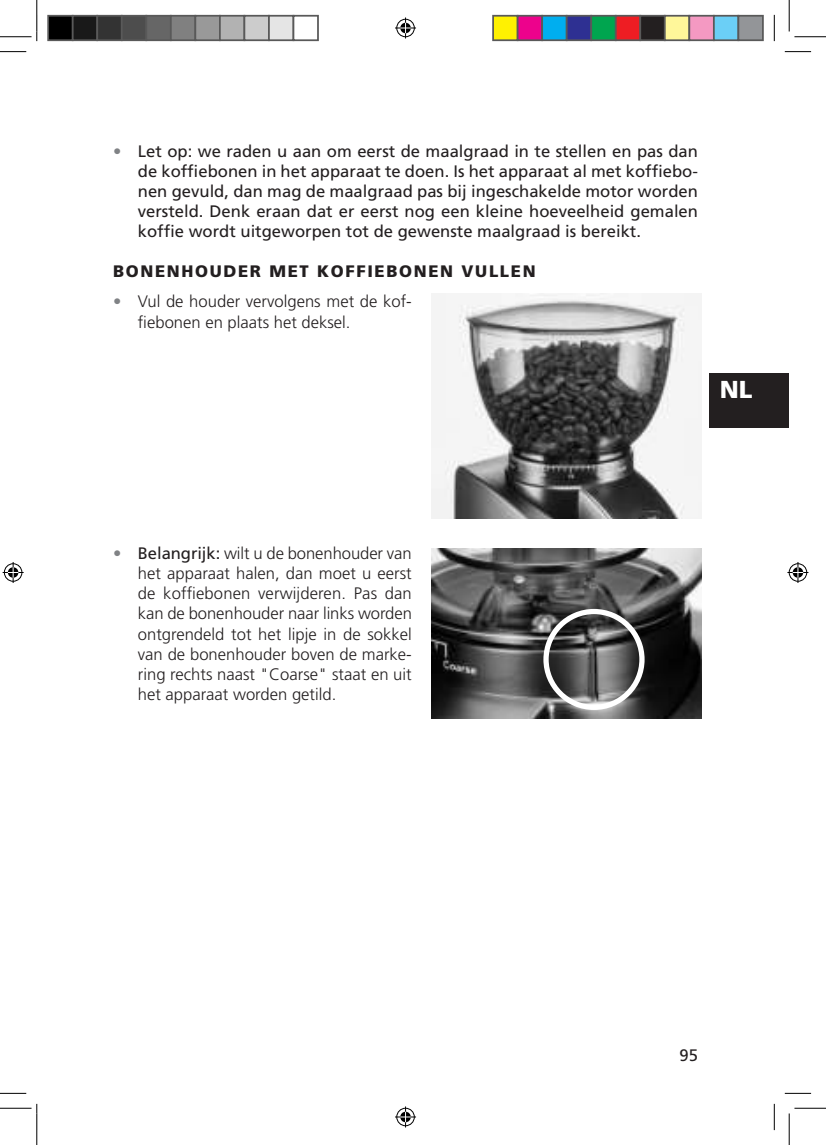
<style>
.page{position:relative;width:826px;height:1145px;background:#fff}
.page>*{position:absolute;margin:0;border:0;box-sizing:border-box;transform-origin:0 0}
.t1{font:900 24.5px "Frutiger";color:#fff}
.t2{font:300 16.62px/20.1px "Frutiger";color:#231f20}
.t3{font:16.62px/20.1px "Frutiger";color:#231f20;text-align:justify}
.t4{font:900 16.62px "Frutiger";letter-spacing:.1em;color:#231f20}
.s1{color:#808285}
.s2{font-weight:400;color:#808285}
.s3{font-weight:400}
</style>
<div class="page">
<div style="left:709px;top:373px;width:79px;height:55px;background:#231f20"></div>
<img style="left:431px;top:293px;width:270px;height:225px">
<img style="left:431px;top:548px;width:270px;height:170px">
<div style="left:543px;top:609px;width:101px;height:101px;border:5px solid #fff;border-radius:50%"></div>
<svg style="left:0;top:51px;width:26px;height:1px"></svg>
<svg style="left:784px;top:51px;width:26px;height:1px"></svg>
<svg style="left:0;top:1093px;width:26px;height:1px"></svg>
<svg style="left:784px;top:1093px;width:26px;height:1px"></svg>
<svg style="left:773px;top:15px;width:1px;height:26px"></svg>
<svg style="left:773px;top:1104px;width:1px;height:26px"></svg>
<hr style="left:0;top:36px;width:32px;height:1px;background:#000">
<hr style="left:794px;top:36px;width:31px;height:1px;background:#000">
<hr style="left:0;top:1108px;width:32px;height:1px;background:#000">
<hr style="left:794px;top:1108px;width:31px;height:1px;background:#000">
<hr style="left:36px;top:0;width:1px;height:31px;background:#000">
<hr style="left:36px;top:1113px;width:1px;height:32px;background:#000">
<hr style="left:788px;top:0;width:1px;height:31px;background:#000">
<hr style="left:788px;top:1113px;width:1px;height:32px;background:#000">
<svg style="left:395px;top:17px;width:21px;height:21px"></svg>
<svg style="left:395px;top:1106px;width:21px;height:21px"></svg>
<svg style="left:3px;top:562px;width:21px;height:21px"></svg>
<svg style="left:787px;top:562px;width:21px;height:21px"></svg>
<div style="left:48px;top:16px;width:25px;height:24px;background:#000"></div>
<div style="left:47px;top:15px;width:27px;height:26px;border:2px solid #595959"></div>
<div style="left:73px;top:16px;width:24px;height:24px;background:#191919"></div>
<div style="left:72px;top:15px;width:26px;height:26px;border:2px solid #595959"></div>
<div style="left:97px;top:16px;width:25px;height:24px;background:#333"></div>
<div style="left:96px;top:15px;width:26px;height:26px;border:2px solid #595959"></div>
<div style="left:122px;top:16px;width:24px;height:24px;background:#4d4d4d"></div>
<div style="left:121px;top:15px;width:26px;height:26px;border:2px solid #595959"></div>
<div style="left:146px;top:16px;width:25px;height:24px;background:#666"></div>
<div style="left:145px;top:15px;width:27px;height:26px;border:2px solid #595959"></div>
<div style="left:171px;top:16px;width:24px;height:24px;background:#808080"></div>
<div style="left:170px;top:15px;width:26px;height:26px;border:2px solid #595959"></div>
<div style="left:195px;top:16px;width:25px;height:24px;background:#999"></div>
<div style="left:194px;top:15px;width:26px;height:26px;border:2px solid #595959"></div>
<div style="left:220px;top:16px;width:24px;height:24px;background:#b2b2b2"></div>
<div style="left:219px;top:15px;width:26px;height:26px;border:2px solid #595959"></div>
<div style="left:244px;top:16px;width:25px;height:24px;background:#ccc"></div>
<div style="left:243px;top:15px;width:27px;height:26px;border:2px solid #595959"></div>
<div style="left:269px;top:16px;width:24px;height:24px;background:#e5e5e5"></div>
<div style="left:268px;top:15px;width:26px;height:26px;border:2px solid #595959"></div>
<div style="left:292px;top:15px;width:26px;height:26px;border:2px solid #595959"></div>
<div style="left:493px;top:16px;width:24px;height:24px;background:#fff101"></div>
<div style="left:492px;top:15px;width:26px;height:26px;border:2px solid #595959"></div>
<div style="left:517px;top:16px;width:25px;height:24px;background:#ed028c"></div>
<div style="left:516px;top:15px;width:26px;height:26px;border:2px solid #595959"></div>
<div style="left:542px;top:16px;width:24px;height:24px;background:#00aeef"></div>
<div style="left:541px;top:15px;width:26px;height:26px;border:2px solid #595959"></div>
<div style="left:566px;top:16px;width:25px;height:24px;background:#2e3092"></div>
<div style="left:565px;top:15px;width:26px;height:26px;border:2px solid #595959"></div>
<div style="left:591px;top:16px;width:24px;height:24px;background:#00a54f"></div>
<div style="left:590px;top:15px;width:26px;height:26px;border:2px solid #595959"></div>
<div style="left:615px;top:16px;width:25px;height:24px;background:#ee1d23"></div>
<div style="left:614px;top:15px;width:26px;height:26px;border:2px solid #595959"></div>
<div style="left:640px;top:16px;width:24px;height:24px;background:#231f20"></div>
<div style="left:639px;top:15px;width:26px;height:26px;border:2px solid #595959"></div>
<div style="left:664px;top:16px;width:25px;height:24px;background:#fff79a"></div>
<div style="left:663px;top:15px;width:26px;height:26px;border:2px solid #595959"></div>
<div style="left:689px;top:16px;width:24px;height:24px;background:#f499c2"></div>
<div style="left:688px;top:15px;width:26px;height:26px;border:2px solid #595959"></div>
<div style="left:713px;top:16px;width:25px;height:24px;background:#6bcff6"></div>
<div style="left:712px;top:15px;width:26px;height:26px;border:2px solid #595959"></div>
<div style="left:738px;top:16px;width:24px;height:24px;background:#939598"></div>
<div style="left:737px;top:15px;width:26px;height:26px;border:2px solid #595959"></div>
<p class="t3" style="left:138px;top:141px;width:561px;text-indent:-25px"><span class="s1">•</span> Let op: we raden u aan om eerst de maalgraad in te stellen en pas dan de koffiebonen in het apparaat te doen. Is het apparaat al met koffiebo&shy;nen gevuld, dan mag de maalgraad pas bij ingeschakelde motor worden versteld. Denk eraan dat er eerst nog een kleine hoeveelheid gemalen koffie wordt uitgeworpen tot de gewenste maalgraad is bereikt.</p>
<p class="t4" style="left:113px;top:263px;width:424px">BONENHOUDER MET KOFFIEBONEN VULLEN</p>
<p class="t2" style="left:138px;top:292px;width:275px;text-indent:-25px"><span class="s2">•</span> Vul de houder vervolgens met de kof&shy;fiebonen en plaats het deksel.</p>
<h1 class="t1" style="left:719px;top:376px;width:34px">NL</h1>
<p class="t2" style="left:138px;top:544px;width:275px;text-align:justify;text-indent:-25px"><span class="s2">•</span> <span class="s3">Belangrijk:</span> wilt u de bonenhouder van het apparaat halen, dan moet u eerst de koffiebonen verwijderen. Pas dan kan de bonenhouder naar links worden ontgrendeld tot het lipje in de sokkel van de bonenhouder boven de marke&shy;ring rechts naast "Coarse" staat en uit het apparaat worden getild.</p>
<p class="t3" style="left:679px;top:1046px;width:20px">95</p>
</div>
